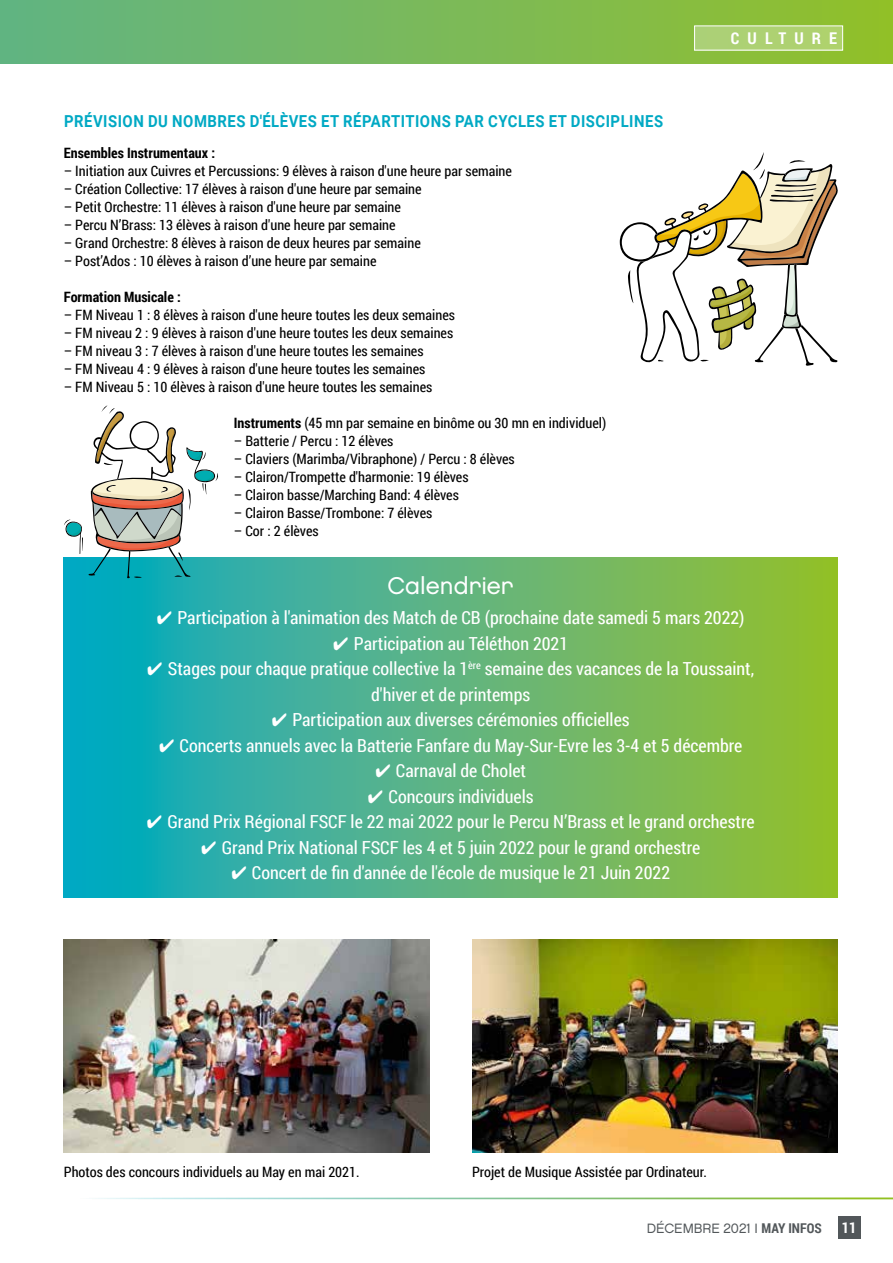
<style>
.page{position:relative;width:893px;height:1263px;background:#fff}
.page>*{position:absolute;margin:0;border:0;box-sizing:border-box;transform-origin:0 0}
.t1{font:24px "Chalet London Nineteen Eighty";color:#fff}
.t2{font:18px/25.5px "Roboto Condensed";color:#fff;text-align:center}
.t3{font:700 16.5px "Roboto";letter-spacing:.035em;color:#00a9c4;scale:.9 1}
.t4{font:700 16.2px "Roboto Condensed";letter-spacing:.5em;color:#fff}
.t5{font:700 14.85px "Roboto Condensed";color:#fff}
.t6{font:14.25px "Roboto Condensed";color:#000}
.t7{font:700 14.25px "Roboto Condensed";color:#000}
.t8{font:13.5px "Chalet London Nineteen Eighty";color:#52575a}
.s1{font-weight:700}
.s2{font-family:"Roboto Condensed";font-weight:700}
</style>
<div class="page">
<div style="left:838px;top:1216px;width:23px;height:23px;background:#52575a"></div>
<div style="left:0;top:0;width:893px;height:64px;background:linear-gradient(to right,#61b383,#95c130)"></div>
<svg style="left:64px;top:557px;width:774px;height:340px;background:#56b47c"></svg>
<img style="left:64px;top:940px;width:365px;height:212px">
<img style="left:472px;top:940px;width:366px;height:212px">
<svg style="left:64px;top:519px;width:19px;height:35px"></svg>
<svg style="left:89px;top:405px;width:130px;height:173px"></svg>
<svg style="left:620px;top:152px;width:218px;height:214px"></svg>
<div style="left:695px;top:26px;width:148px;height:24px;background:#aed172"></div>
<p class="t3" style="left:64px;top:110px;width:667px">PRÉVISION DU NOMBRES D'ÉLÈVES ET RÉPARTITIONS PAR CYCLES ET DISCIPLINES</p>
<p class="t7" style="left:64px;top:143px;width:153px">Ensembles Instrumentaux :</p>
<p class="t6" style="left:64px;top:161px;width:450px">– Initiation aux Cuivres et Percussions: 9 élèves à raison d'une heure par semaine</p>
<p class="t6" style="left:64px;top:179px;width:359px">– Création Collective: 17 élèves à raison d'une heure par semaine</p>
<p class="t6" style="left:64px;top:197px;width:339px">– Petit Orchestre: 11 élèves à raison d'une heure par semaine</p>
<p class="t6" style="left:64px;top:215px;width:333px">– Percu N’Brass: 13 élèves à raison d'une heure par semaine</p>
<p class="t6" style="left:64px;top:233px;width:359px">– Grand Orchestre: 8 élèves à raison de deux heures par semaine</p>
<p class="t6" style="left:64px;top:251px;width:314px">– Post’Ados : 10 élèves à raison d’une heure par semaine</p>
<p class="t7" style="left:64px;top:287px;width:119px">Formation Musicale :</p>
<p class="t6" style="left:64px;top:305px;width:393px">– FM Niveau 1 : 8 élèves à raison d'une heure toutes les deux semaines</p>
<p class="t6" style="left:64px;top:323px;width:391px">– FM niveau 2 : 9 élèves à raison d'une heure toutes les deux semaines</p>
<p class="t6" style="left:64px;top:341px;width:361px">– FM niveau 3 : 7 élèves à raison d'une heure toutes les semaines</p>
<p class="t6" style="left:64px;top:359px;width:363px">– FM Niveau 4 : 9 élèves à raison d'une heure toutes les semaines</p>
<p class="t6" style="left:64px;top:377px;width:370px">– FM Niveau 5 : 10 élèves à raison d'une heure toutes les semaines</p>
<p class="t6" style="left:234px;top:413px;width:374px"><span class="s1">Instruments</span> (45 mn par semaine en binôme ou 30 mn en individuel)</p>
<p class="t6" style="left:234px;top:431px;width:161px">– Batterie / Percu : 12 élèves</p>
<p class="t6" style="left:234px;top:449px;width:282px">– Claviers (Marimba/Vibraphone) / Percu : 8 élèves</p>
<p class="t6" style="left:234px;top:467px;width:236px">– Clairon/Trompette d'harmonie: 19 élèves</p>
<p class="t6" style="left:234px;top:485px;width:226px">– Clairon basse/Marching Band: 4 élèves</p>
<p class="t6" style="left:234px;top:503px;width:200px">– Clairon Basse/Trombone: 7 élèves</p>
<p class="t6" style="left:234px;top:521px;width:86px">– Cor : 2 élèves</p>
<p class="t4" style="left:731px;top:26px;width:108px">CULTURE</p>
<h1 class="t1" style="left:388px;top:571px;width:128px">Calendrier</h1>
<p class="t2" style="left:157px;top:604px;width:589px">✔ Participation à l'animation des Match de CB (prochaine date samedi 5 mars 2022)</p>
<p class="t2" style="left:333px;top:630px;width:236px">✔ Participation au Téléthon 2021</p>
<p class="t2" style="left:147px;top:655px;width:608px">✔ Stages pour chaque pratique collective la 1<sup>ère</sup> semaine des vacances de la Toussaint, d'hiver et de printemps</p>
<p class="t2" style="left:272px;top:706px;width:359px">✔ Participation aux diverses cérémonies officielles</p>
<p class="t2" style="left:159px;top:732px;width:585px">✔ Concerts annuels avec la Batterie Fanfare du May-Sur-Evre les 3-4 et 5 décembre</p>
<p class="t2" style="left:375px;top:757px;width:152px">✔ Carnaval de Cholet</p>
<p class="t2" style="left:368px;top:783px;width:167px">✔ Concours individuels</p>
<p class="t2" style="left:147px;top:808px;width:609px">✔ Grand Prix Régional FSCF le 22 mai 2022 pour le Percu N’Brass et le grand orchestre</p>
<p class="t2" style="left:201px;top:834px;width:501px">✔ Grand Prix National FSCF les 4 et 5 juin 2022 pour le grand orchestre</p>
<p class="t2" style="left:231px;top:859px;width:440px">✔ Concert de fin d'année de l'école de musique le 21 Juin 2022</p>
<p class="t6" style="left:64px;top:1162px;width:297px">Photos des concours individuels au May en mai 2021.</p>
<p class="t6" style="left:472px;top:1162px;width:236px">Projet de Musique Assistée par Ordinateur.</p>
<p class="t8" style="left:647px;top:1220px;width:176px">DÉCEMBRE 2021 I <span class="s2">MAY INFOS</span></p>
<p class="t5" style="left:842px;top:1217px;width:16px">11</p>
</div>
